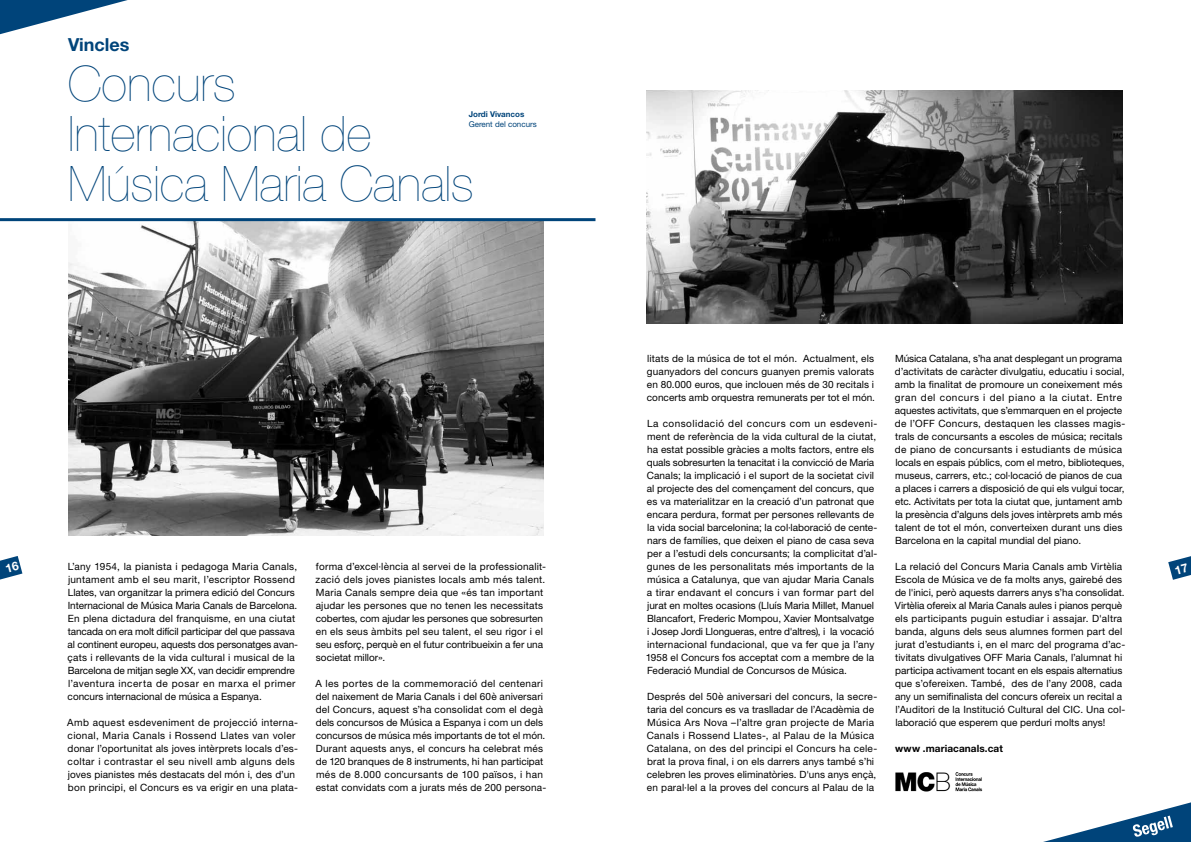
<style>
.page{position:relative;width:1191px;height:842px;background:#fff}
.page>*{position:absolute;margin:0;border:0;box-sizing:border-box;transform-origin:0 0}
.t1{font:200 49px/50px "Helvetica Neue LT";color:#00447a}
.t2{font:700 18px "Helvetica Neue LT";color:#00447a}
.t3{font:10px/13px "Helvetica Neue LT";letter-spacing:.01em;color:#000}
.t4{font:700 10px "Helvetica Neue LT";letter-spacing:.01em;color:#000}
.t5{font:8px/10px "Helvetica Neue LT";color:#00447a}
.s1{font-weight:700}
</style>
<div class="page">
<svg style="left:1043px;top:802px;width:148px;height:40px"></svg>
<svg style="left:0;top:0;width:128px;height:34px"></svg>
<img style="left:68px;top:221px;width:475px;height:315px">
<hr style="left:0;top:218px;width:595px;height:3px;background:#00447a">
<img style="left:646px;top:91px;width:477px;height:233px">
<img style="left:895px;top:772px;width:88px;height:20px">
<svg style="left:0;top:556px;width:22px;height:24px"></svg>
<svg style="left:1168px;top:556px;width:23px;height:24px"></svg>
<p class="t2" style="left:68px;top:33px;width:63px">Vincles</p>
<p class="t1" style="left:68px;top:58px;width:407px">Concurs<br>Internacional de<br>Música Maria Canals</p>
<p class="t5" style="left:468px;top:109px;width:70px"><span class="s1">Jordi Vivancos<br></span>Gerent del concurs</p>
<p class="t3" style="left:68px;top:559px;width:232px">L’any 1954, la pianista i pedagoga Maria Canals, juntament amb el seu marit, l’escriptor Rossend Llates, van organitzar la primera edició del Concurs Internacional de Música Maria Canals de Barcelona.<br>En plena dictadura del franquisme, en una ciutat tancada on era molt difícil participar del que passava al continent europeu, aquests dos personatges avan&shy;çats i rellevants de la vida cultural i musical de la Barcelona de mitjan segle XX, van decidir emprendre l’aventura incerta de posar en marxa el primer concurs internacional de música a Espanya.</p>
<p class="t3" style="left:67px;top:715px;width:232px">Amb aquest esdeveniment de projecció interna&shy;cional, Maria Canals i Rossend Llates van voler donar l’oportunitat als joves intèrprets locals d’es&shy;coltar i contrastar el seu nivell amb alguns dels joves pianistes més destacats del món i, des d’un bon principi, el Concurs es va erigir en una plata-</p>
<p class="t3" style="left:315px;top:559px;width:232px">forma d’excel·lència al servei de la professionalit&shy;zació dels joves pianistes locals amb més talent.<br>Maria Canals sempre deia que «és tan important ajudar les persones que no tenen les necessitats cobertes, com ajudar les persones que sobresurten en els seus àmbits pel seu talent, el seu rigor i el seu esforç, perquè en el futur contribueixin a fer una societat millor».</p>
<p class="t3" style="left:315px;top:676px;width:232px">A les portes de la commemoració del centenari del naixement de Maria Canals i del 60è aniversari del Concurs, aquest s’ha consolidat com el degà dels concursos de Música a Espanya i com un dels concursos de música més importants de tot el món.<br>Durant aquests anys, el concurs ha celebrat més de 120 branques de 8 instruments, hi han participat més de 8.000 concursants de 100 països, i han estat convidats com a jurats més de 200 persona-</p>
<p class="t3" style="left:647px;top:351px;width:230px;text-align:justify">litats de la música de tot el món. Actualment, els guanyadors del concurs guanyen premis valorats en 80.000 euros, que inclouen més de 30 recitals i concerts amb orquestra remunerats per tot el món.</p>
<p class="t3" style="left:646px;top:416px;width:233px">La consolidació del concurs com un esdeveni&shy;ment de referència de la vida cultural de la ciutat, ha estat possible gràcies a molts factors, entre els quals sobresurten la tenacitat i la convicció de Maria Canals; la implicació i el suport de la societat civil al projecte des del començament del concurs, que es va materialitzar en la creació d’un patronat que encara perdura, format per persones rellevants de la vida social barcelonina; la col·laboració de cente&shy;nars de famílies, que deixen el piano de casa seva per a l’estudi dels concursants; la complicitat d’al&shy;gunes de les personalitats més importants de la música a Catalunya, que van ajudar Maria Canals a tirar endavant el concurs i van formar part del jurat en moltes ocasions (Lluís Maria Millet, Manuel Blancafort, Frederic Mompou, Xavier Montsalvatge i Josep Jordi Llongueras, entre d'altres), i la vocació internacional fundacional, que va fer que ja l’any 1958 el Concurs fos acceptat com a membre de la Federació Mundial de Concursos de Música.</p>
<p class="t3" style="left:647px;top:689px;width:232px">Després del 50è aniversari del concurs, la secre&shy;taria del concurs es va traslladar de l’Acadèmia de Música Ars Nova –l’altre gran projecte de Maria Canals i Rossend Llates-, al Palau de la Música Catalana, on des del principi el Concurs ha cele&shy;brat la prova final, i on els darrers anys també s’hi celebren les proves eliminatòries. D'uns anys ençà, en paral·lel a la proves del concurs al Palau de la</p>
<p class="t3" style="left:895px;top:351px;width:232px">Música Catalana, s’ha anat desplegant un programa d’activitats de caràcter divulgatiu, educatiu i social, amb la finalitat de promoure un coneixement més gran del concurs i del piano a la ciutat. Entre aquestes activitats, que s’emmarquen en el projecte de l’OFF Concurs, destaquen les classes magis&shy;trals de concursants a escoles de música; recitals de piano de concursants i estudiants de música locals en espais públics, com el metro, biblioteques, museus, carrers, etc.; col·locació de pianos de cua a places i carrers a disposició de qui els vulgui tocar, etc. Activitats per tota la ciutat que, juntament amb la presència d’alguns dels joves intèrprets amb més talent de tot el món, converteixen durant uns dies Barcelona en la capital mundial del piano.</p>
<p class="t3" style="left:895px;top:559px;width:232px">La relació del Concurs Maria Canals amb Virtèlia Escola de Música ve de fa molts anys, gairebé des de l'inici, però aquests darrers anys s’ha consolidat.<br>Virtèlia ofereix al Maria Canals aules i pianos perquè els participants puguin estudiar i assajar. D'altra banda, alguns dels seus alumnes formen part del jurat d’estudiants i, en el marc del programa d’ac&shy;tivitats divulgatives OFF Maria Canals, l’alumnat hi participa activament tocant en els espais alternatius que s’ofereixen. També, des de l’any 2008, cada any un semifinalista del concurs ofereix un recital a l’Auditori de la Institució Cultural del CIC. Una col· laboració que esperem que perduri molts anys!</p>
<p class="t4" style="left:895px;top:742px;width:109px">www .mariacanals.cat</p>
</div>
